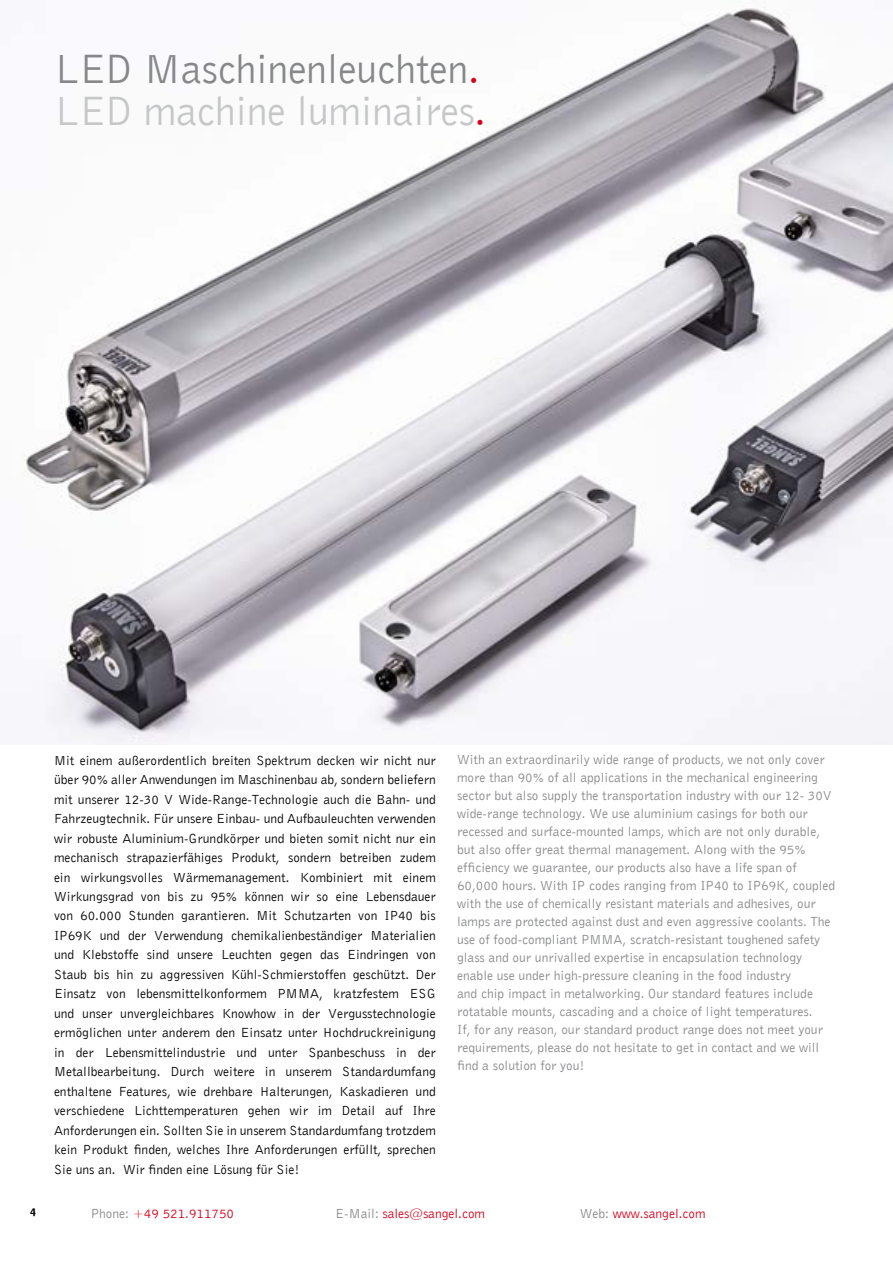
<style>
.page{position:relative;width:893px;height:1263px;background:#fff}
.page>*{position:absolute;margin:0;border:0;box-sizing:border-box;transform-origin:0 0}
.t1{font:42px/42px "Bell Gothic BT Roman";letter-spacing:-.01em;color:#87888a}
.t2{font:13.5px/19.5px "Bell Gothic BT Roman";color:#000;text-align:justify}
.t3{font:13.5px/18px "Bell Gothic BT Roman";color:#87888a}
.t4{font:13.5px "Bell Gothic BT Roman";color:#d4021d}
.t5{font:10.5px "Bell Gothic BT Black";color:#000}
.s1{color:#d4021d}
.s2{color:#c6c7c8}
.s3{color:#87888a}
</style>
<div class="page">
<img style="left:22px;top:7px;width:871px;height:737px">
<h1 class="t1" style="left:54px;top:47px;width:434px">LED Maschinenleuchten<span class="s1">.<br></span><span class="s2">LED machine luminaires</span><span class="s1">.</span></h1>
<p class="t2" style="left:54px;top:750px;width:383px">Mit einem außerordentlich breiten Spektrum decken wir nicht nur über 90% aller Anwendungen im Maschinenbau ab, sondern beliefern mit unserer 12-30 V Wide-Range-Technologie auch die Bahn- und Fahrzeugtechnik. Für unsere Einbau- und Aufbauleuchten verwenden wir robuste Aluminium-Grundkörper und bieten somit nicht nur ein mechanisch strapazierfähiges Produkt, sondern betreiben zudem ein wirkungsvolles Wärmemanagement. Kombiniert mit einem Wirkungsgrad von bis zu 95% können wir so eine Lebensdauer von 60.000 Stunden garantieren. Mit Schutzarten von IP40 bis IP69K und der Verwendung chemikalienbeständiger Materialien und Klebstoffe sind unsere Leuchten gegen das Eindringen von Staub bis hin zu aggressiven Kühl-Schmierstoffen geschützt. Der Einsatz von lebensmittelkonformem PMMA, kratzfestem ESG und unser unvergleichbares Knowhow in der Vergusstechnologie ermöglichen unter anderem den Einsatz unter Hochdruckreinigung in der Lebensmittelindustrie und unter Spanbeschuss in der Metallbearbeitung. Durch weitere in unserem Standardumfang enthaltene Features, wie drehbare Halterungen, Kaskadieren und verschiedene Lichttemperaturen gehen wir im Detail auf Ihre Anforderungen ein. Sollten Sie in unserem Standardumfang trotzdem kein Produkt finden, welches Ihre Anforderungen erfüllt, sprechen Sie uns an. Wir finden eine Lösung für Sie!</p>
<p class="t3" style="left:457px;top:750px;width:380px">With an extraordinarily wide range of products, we not only cover more than 90% of all applications in the mechanical engineering sector but also supply the transportation industry with our 12- 30V wide-range technology. We use aluminium casings for both our recessed and surface-mounted lamps, which are not only durable, but also offer great thermal management. Along with the 95% efficiency we guarantee, our products also have a life span of 60,000 hours. With IP codes ranging from IP40 to IP69K, coupled with the use of chemically resistant materials and adhesives, our lamps are protected against dust and even aggressive coolants. The use of food-compliant PMMA, scratch-resistant toughened safety glass and our unrivalled expertise in encapsulation technology enable use under high-pressure cleaning in the food industry<br>and chip impact in metalworking. Our standard features include rotatable mounts, cascading and a choice of light temperatures.<br>If, for any reason, our standard product range does not meet your requirements, please do not hesitate to get in contact and we will find a solution for you!</p>
<p class="t5" style="left:30px;top:1206px;width:7px">4</p>
<p class="t4" style="left:91px;top:1205px;width:145px"><span class="s3">Phone:</span> +49 521.911750</p>
<p class="t4" style="left:335px;top:1205px;width:151px"><span class="s3">E-Mail:</span> sales@sangel.com</p>
<p class="t4" style="left:580px;top:1205px;width:127px"><span class="s3">Web:</span> www.sangel.com</p>
</div>
